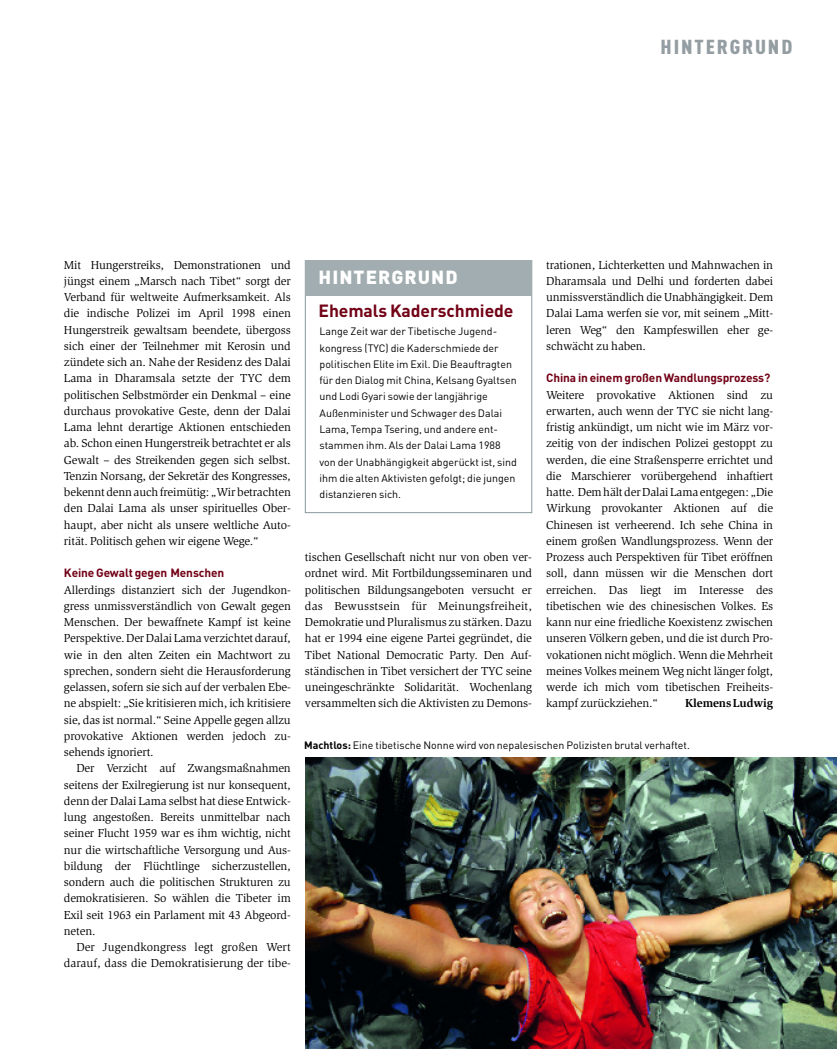
<style>
.page{position:relative;width:837px;height:1049px;background:#fff}
.page>*{position:absolute;margin:0;border:0;box-sizing:border-box;transform-origin:0 0}
.t1{font:900 20px "DIN Cond";letter-spacing:.085em;color:#949da1;scale:1.1 1}
.t2{font:900 18.75px "DIN Pro";letter-spacing:.055em;color:#fff}
.t3{font:700 17.5px "DIN Pro";letter-spacing:-.005em;color:#720016}
.t4{font:11.88px/16.2px "Slimbach Std";letter-spacing:-.01em;color:#000;text-align:justify}
.t5{font:700 11.88px "DIN Pro";letter-spacing:-.01em;color:#720016}
.t6{font:700 11.88px "Slimbach Std";letter-spacing:-.01em;color:#000}
.t7{font:10.62px/16.2px "DIN Pro";color:#000}
.s1{font-weight:700}
</style>
<div class="page">
<img style="left:305px;top:758px;width:530px;height:291px">
<div style="left:305px;top:260px;width:227px;height:253px;border:1px solid #8a999d"></div>
<div style="left:305px;top:260px;width:226px;height:36px;background:#a1adb0"></div>
<h1 class="t1" style="left:660px;top:35px;width:121px">HINTERGRUND</h1>
<p class="t4" style="left:64px;top:257px;width:228px">Mit Hungerstreiks, Demonstrationen und jüngst einem „Marsch nach Tibet“ sorgt der Verband für weltweite Aufmerksamkeit. Als die indische Polizei im April 1998 einen Hungerstreik gewaltsam beendete, übergoss sich einer der Teilnehmer mit Kerosin und zündete sich an. Nahe der Residenz des Dalai Lama in Dharamsala setzte der TYC dem politischen Selbstmörder ein Denkmal – eine durchaus provokative Geste, denn der Dalai Lama lehnt derartige Aktionen entschieden ab. Schon einen Hungerstreik betrachtet er als Gewalt – des Streikenden gegen sich selbst.<br>Tenzin Norsang, der Sekretär des Kongresses, bekenntdennauchfreimütig: „Wirbetrachten den Dalai Lama als unser spirituelles Ober&shy;haupt, aber nicht als unsere weltliche Auto&shy;rität. Politisch gehen wir eigene Wege.“</p>
<p class="t5" style="left:64px;top:566px;width:162px">Keine Gewalt gegen Menschen</p>
<p class="t4" style="left:64px;top:582px;width:228px">Allerdings distanziert sich der Jugendkon&shy;gress unmissverständlich von Gewalt gegen Menschen. Der bewaffnete Kampf ist keine Perspektive.DerDalaiLamaverzichtetdarauf, wie in den alten Zeiten ein Machtwort zu sprechen, sondern sieht die Herausforderung gelassen, sofern sie sich auf der verbalen Ebe&shy;ne abspielt: „Sie kritisieren mich, ich kritisiere sie, das ist normal.“ Seine Appelle gegen allzu provokative Aktionen werden jedoch zu&shy;sehends ignoriert.</p>
<p class="t4" style="left:64px;top:761px;width:228px;text-indent:12px">Der Verzicht auf Zwangsmaßnahmen seitens der Exilregierung ist nur konsequent, denn der Dalai Lama selbst hat diese Entwick&shy;lung angestoßen. Bereits unmittelbar nach seiner Flucht 1959 war es ihm wichtig, nicht nur die wirtschaftliche Versorgung und Aus&shy;bildung der Flüchtlinge sicherzustellen, sondern auch die politischen Strukturen zu demokratisieren. So wählen die Tibeter im Exil seit 1963 ein Parlament mit 43 Abgeord&shy;neten.</p>
<p class="t4" style="left:64px;top:940px;width:228px;text-align:right">Der Jugendkongress legt großen Wert darauf, dass die Demokratisierung der tibe-</p>
<h2 class="t2" style="left:318px;top:266px;width:140px">HINTERGRUND</h2>
<h3 class="t3" style="left:318px;top:300px;width:196px">Ehemals Kaderschmiede</h3>
<p class="t7" style="left:319px;top:323px;width:199px">Lange Zeit war der Tibetische Jugend&shy;kongress (TYC) die Kaderschmiede der politischen Elite im Exil. Die Beauftragten für den Dialog mit China, Kelsang Gyaltsen und Lodi Gyari sowie der langjährige Außenminister und Schwager des Dalai Lama, Tempa Tsering, und andere ent&shy;stammen ihm. Als der Dalai Lama 1988 von der Unabhängigkeit abgerückt ist, sind ihm die alten Aktivisten gefolgt; die jungen distanzieren sich.</p>
<p class="t4" style="left:305px;top:550px;width:228px">tischen Gesellschaft nicht nur von oben ver&shy;ordnet wird. Mit Fortbildungsseminaren und politischen Bildungsangeboten versucht er das Bewusstsein für Meinungsfreiheit, Demokratie und Pluralismus zu stärken. Dazu hat er 1994 eine eigene Partei gegründet, die Tibet National Democratic Party. Den Auf&shy;ständischen in Tibet versichert der TYC seine uneingeschränkte Solidarität. Wochenlang versammelten sich die Aktivisten zu Demons-</p>
<p class="t4" style="left:546px;top:257px;width:228px">trationen, Lichterketten und Mahnwachen in Dharamsala und Delhi und forderten dabei unmissverständlich die Unabhängigkeit. Dem Dalai Lama werfen sie vor, mit seinem „Mitt&shy;leren Weg“ den Kampfeswillen eher ge&shy;schwächt zu haben.</p>
<p class="t5" style="left:546px;top:371px;width:225px">China in einem großen Wandlungsprozess?</p>
<p class="t4" style="left:546px;top:387px;width:228px">Weitere provokative Aktionen sind zu erwarten, auch wenn der TYC sie nicht lang&shy;fristig ankündigt, um nicht wie im März vor&shy;zeitig von der indischen Polizei gestoppt zu werden, die eine Straßensperre errichtet und die Marschierer vorübergehend inhaftiert hatte. DemhältderDalaiLama entgegen: „Die Wirkung provokanter Aktionen auf die Chinesen ist verheerend. Ich sehe China in einem großen Wandlungsprozess. Wenn der Prozess auch Perspektiven für Tibet eröffnen soll, dann müssen wir die Menschen dort erreichen. Das liegt im Interesse des tibetischen wie des chinesischen Volkes. Es kann nur eine friedliche Koexistenz zwischen unseren Völkern geben, und die ist durch Pro&shy;vokationen nicht möglich. Wenn die Mehrheit meines Volkes meinem Weg nicht länger folgt, werde ich mich vom tibetischen Freiheits&shy;kampf zurückziehen.“</p>
<p class="t6" style="left:684px;top:699px;width:90px">KlemensLudwig</p>
<p class="t7" style="left:304px;top:737px;width:387px"><span class="s1">Machtlos:</span> Eine tibetische Nonne wird von nepalesischen Polizisten brutal verhaftet.</p>
</div>
